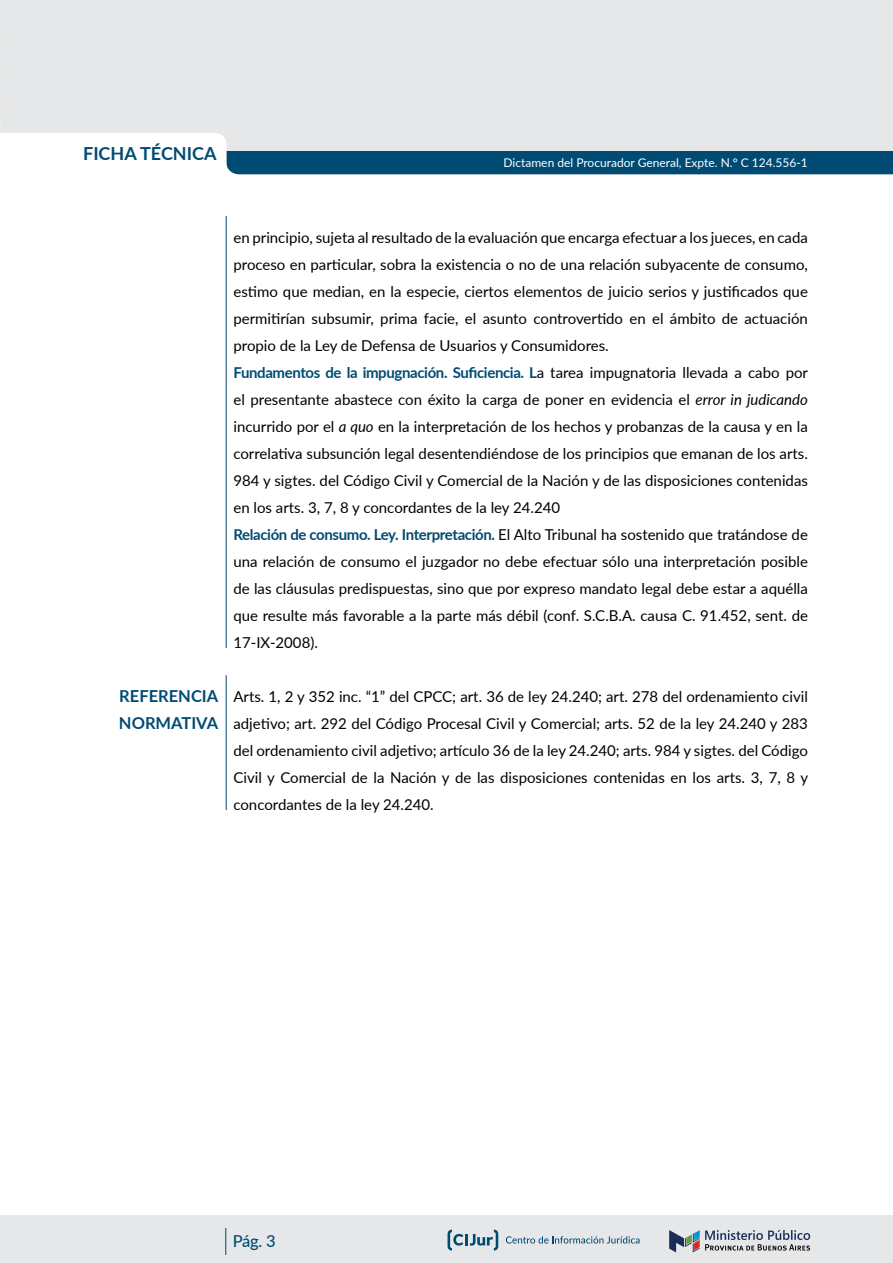
<style>
.page{position:relative;width:893px;height:1263px;background:#fff}
.page>*{position:absolute;margin:0;border:0;box-sizing:border-box;transform-origin:0 0}
.t1{font:700 18px "Lato";color:#004b74}
.t2{font:700 16.5px/27px "Lato";color:#004b74}
.t3{font:500 16.5px "Lato";color:#004b74}
.t4{font:15px/27px "Lato";color:#000}
.t5{font:12px "Lato";color:#fff}
.s1{font-weight:700;color:#004b74}
.s2{font-style:italic}
</style>
<div class="page">
<div style="left:0;top:1215px;width:893px;height:48px;background:#e6e7e8"></div>
<svg style="left:669px;top:1230px;width:141px;height:22px"></svg>
<svg style="left:506px;top:1236px;width:133px;height:7px"></svg>
<svg style="left:448px;top:1229px;width:50px;height:21px"></svg>
<svg style="left:225px;top:1228px;width:1px;height:27px"></svg>
<div style="left:0;top:0;width:893px;height:166px;background:#e6e7e8"></div>
<hr style="left:226px;top:216px;width:1px;height:432px;background:#004b74">
<div style="left:227px;top:151px;width:666px;height:23px;background:#004b74"></div>
<hr style="left:226px;top:675px;width:1px;height:135px;background:#004b74">
<p class="t1" style="left:83px;top:140px;width:135px">FICHA TÉCNICA</p>
<p class="t5" style="left:504px;top:155px;width:306px">Dictamen del Procurador General, Expte. N.° C 124.556-1</p>
<p class="t4" style="left:233px;top:223px;width:576px">en principio, sujeta al resultado de la evaluación que encarga efectuar a los jueces, en cada proceso en particular, sobra la existencia o no de una relación subyacente de consumo, estimo que median, en la especie, ciertos elementos de juicio serios y justificados que permitirían subsumir, prima facie, el asunto controvertido en el ámbito de actuación propio de la Ley de Defensa de Usuarios y Consumidores.<br><span class="s1">Fundamentos de la impugnación. Suficiencia. L</span>a tarea impugnatoria llevada a cabo por el presentante abastece con éxito la carga de poner en evidencia el <span class="s2">error in judicando </span>incurrido por el <span class="s2">a quo</span> en la interpretación de los hechos y probanzas de la causa y en la correlativa subsunción legal desentendiéndose de los principios que emanan de los arts.<br>984 y sigtes. del Código Civil y Comercial de la Nación y de las disposiciones contenidas en los arts. 3, 7, 8 y concordantes de la ley 24.240<br><span class="s1">Relación de consumo. Ley. Interpretación.</span> El Alto Tribunal ha sostenido que tratándose de una relación de consumo el juzgador no debe efectuar sólo una interpretación posible de las cláusulas predispuestas, sino que por expreso mandato legal debe estar a aquélla que resulte más favorable a la parte más débil (conf. S.C.B.A. causa C. 91.452, sent. de 17-IX-2008).</p>
<p class="t2" style="left:119px;top:682px;width:101px">REFERENCIA<br>NORMATIVA</p>
<p class="t4" style="left:233px;top:682px;width:576px;text-align:justify">Arts. 1, 2 y 352 inc. “1” del CPCC; art. 36 de ley 24.240; art. 278 del ordenamiento civil adjetivo; art. 292 del Código Procesal Civil y Comercial; arts. 52 de la ley 24.240 y 283 del ordenamiento civil adjetivo; artículo 36 de la ley 24.240; arts. 984 y sigtes. del Código Civil y Comercial de la Nación y de las disposiciones contenidas en los arts. 3, 7, 8 y concordantes de la ley 24.240.</p>
<p class="t3" style="left:233px;top:1229px;width:44px">Pág. 3</p>
</div>
